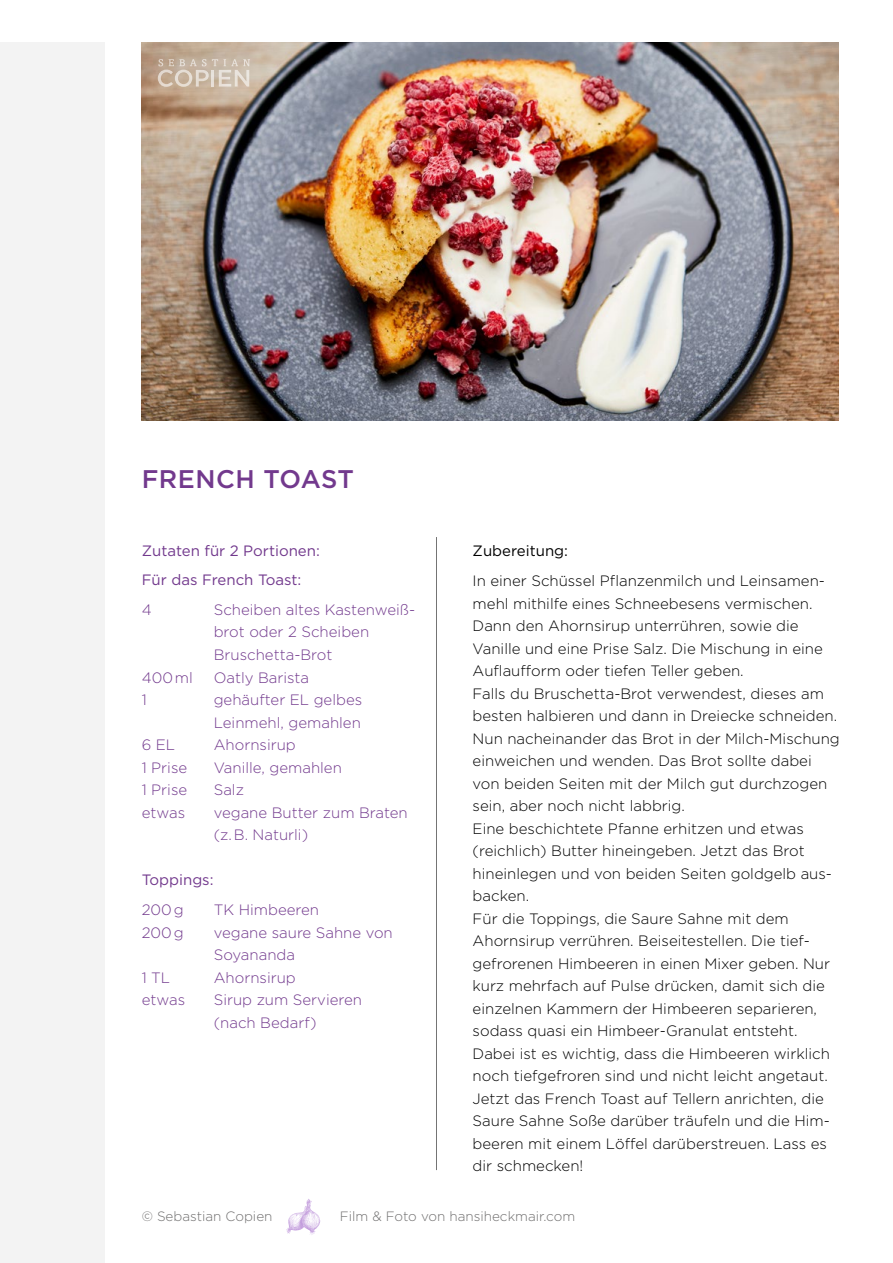
<style>
.page{position:relative;width:893px;height:1263px;background:#fff}
.page>*{position:absolute;margin:0;border:0;box-sizing:border-box;transform-origin:0 0}
.t1{font:500 25.5px "Gotham";letter-spacing:.02em;color:#72398d}
.t2{font:300 15px/22.5px "Gotham";color:#000}
.t3{font:300 15px/22.5px "Gotham";color:#72398d}
.t4{font:15px/28.5px "Gotham";color:#72398d}
.t5{font:15px "Gotham";color:#000}
.t6{font:300 13.5px "Gotham";color:#706f6f}
</style>
<div class="page">
<div style="left:1px;top:43px;width:104px;height:1220px;background:#f3f3f3"></div>
<img style="left:142px;top:43px;width:697px;height:378px">
<svg style="left:286px;top:1199px;width:34px;height:36px"></svg>
<hr style="left:436px;top:537px;width:1px;height:633px;background:#000">
<svg style="left:158px;top:59px;width:92px;height:28px;background:#cfc0b0"></svg>
<h1 class="t1" style="left:142px;top:462px;width:214px">FRENCH TOAST</h1>
<p class="t4" style="left:142px;top:537px;width:180px">Zutaten für 2 Portionen:<br>Für das French Toast:</p>
<p class="t3" style="left:142px;top:598px;width:11px">4</p>
<p class="t3" style="left:214px;top:598px;width:203px">Scheiben altes Kastenweiß&shy;brot oder 2 Scheiben<br>Bruschetta-Brot</p>
<p class="t3" style="left:142px;top:666px;width:53px">400ml</p>
<p class="t3" style="left:214px;top:666px;width:97px">Oatly Barista</p>
<p class="t3" style="left:142px;top:688px;width:7px">1</p>
<p class="t3" style="left:214px;top:688px;width:150px">gehäufter EL gelbes<br>Leinmehl, gemahlen</p>
<p class="t3" style="left:142px;top:733px;width:35px">6 EL</p>
<p class="t3" style="left:214px;top:733px;width:84px">Ahornsirup</p>
<p class="t3" style="left:142px;top:756px;width:47px">1 Prise</p>
<p class="t3" style="left:214px;top:756px;width:130px">Vanille, gemahlen</p>
<p class="t3" style="left:142px;top:778px;width:47px">1 Prise</p>
<p class="t3" style="left:214px;top:778px;width:32px">Salz</p>
<p class="t3" style="left:142px;top:801px;width:45px">etwas</p>
<p class="t3" style="left:214px;top:801px;width:196px">vegane Butter zum Braten (z.B. Naturli)</p>
<p class="t4" style="left:142px;top:865px;width:73px">Toppings:</p>
<p class="t3" style="left:142px;top:898px;width:43px">200g</p>
<p class="t3" style="left:214px;top:898px;width:107px">TK Himbeeren</p>
<p class="t3" style="left:142px;top:921px;width:43px">200g</p>
<p class="t3" style="left:214px;top:921px;width:181px">vegane saure Sahne von<br>Soyananda</p>
<p class="t3" style="left:142px;top:966px;width:30px">1 TL</p>
<p class="t3" style="left:214px;top:966px;width:84px">Ahornsirup</p>
<p class="t3" style="left:142px;top:988px;width:45px">etwas</p>
<p class="t3" style="left:214px;top:988px;width:150px">Sirup zum Servieren (nach Bedarf)</p>
<p class="t5" style="left:473px;top:542px;width:97px">Zubereitung:</p>
<p class="t2" style="left:473px;top:569px;width:369px">In einer Schüssel Pflanzenmilch und Leinsamen&shy;mehl mithilfe eines Schneebesens vermischen.<br>Dann den Ahornsirup unterrühren, sowie die Vanille und eine Prise Salz. Die Mischung in eine Auflaufform oder tiefen Teller geben.<br>Falls du Bruschetta-Brot verwendest, dieses am besten halbieren und dann in Dreiecke schneiden.<br>Nun nacheinander das Brot in der Milch-Mischung einweichen und wenden. Das Brot sollte dabei von beiden Seiten mit der Milch gut durchzogen sein, aber noch nicht labbrig.<br>Eine beschichtete Pfanne erhitzen und etwas (reichlich) Butter hineingeben. Jetzt das Brot hineinlegen und von beiden Seiten goldgelb aus&shy;backen.<br>Für die Toppings, die Saure Sahne mit dem Ahornsirup verrühren. Beiseitestellen. Die tief&shy;gefrorenen Himbeeren in einen Mixer geben. Nur kurz mehrfach auf Pulse drücken, damit sich die einzelnen Kammern der Himbeeren separieren, sodass quasi ein Himbeer-Granulat entsteht.<br>Dabei ist es wichtig, dass die Himbeeren wirklich noch tiefgefroren sind und nicht leicht angetaut.<br>Jetzt das French Toast auf Tellern anrichten, die Saure Sahne Soße darüber träufeln und die Him&shy;beeren mit einem Löffel darüberstreuen. Lass es dir schmecken!</p>
<p class="t6" style="left:142px;top:1209px;width:132px">© Sebastian Copien</p>
<p class="t6" style="left:340px;top:1209px;width:237px">Film &amp; Foto von hansiheckmair.com</p>
</div>
